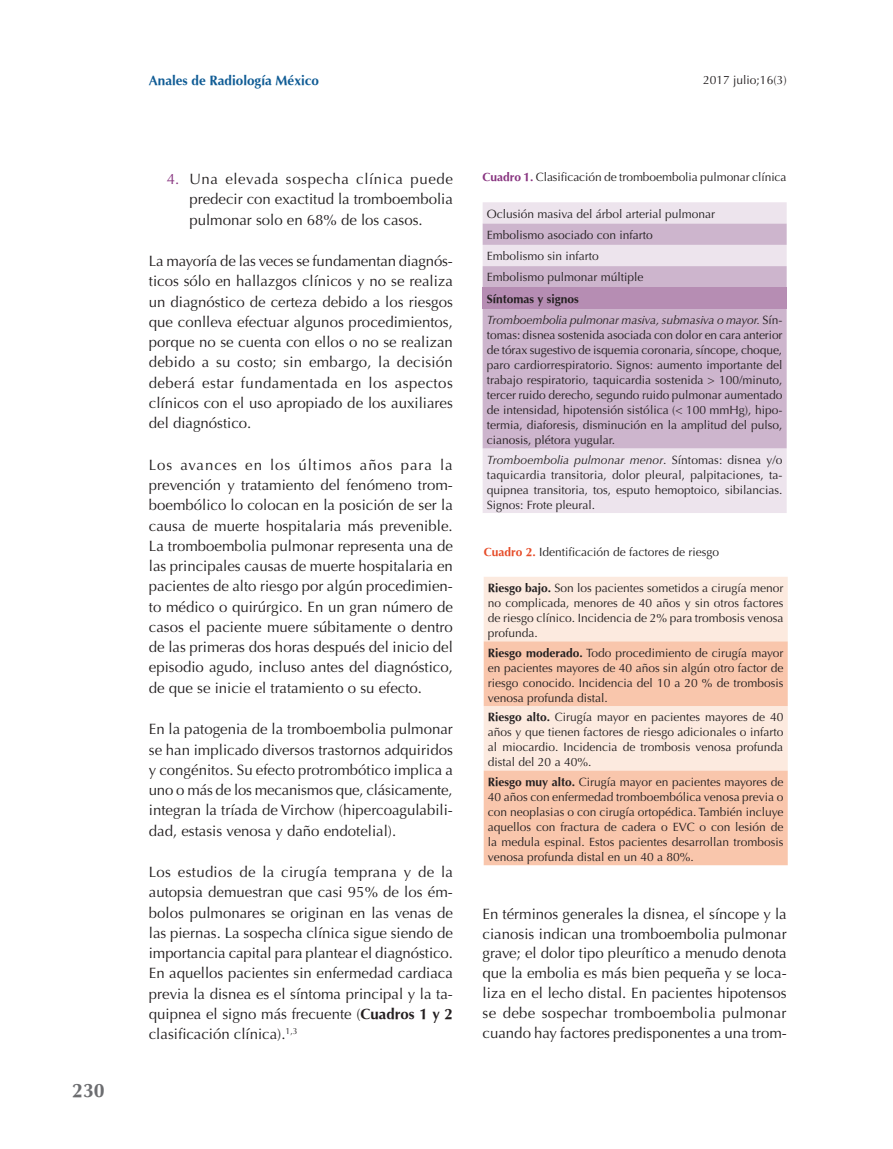
<style>
.page{position:relative;width:893px;height:1149px;background:#fff}
.page>*{position:absolute;margin:0;border:0;box-sizing:border-box;transform-origin:0 0}
.t1{font:700 19.5px "Optima";color:#6c6d70}
.Texto{font:15px/20.2px "Optima";color:#231f20;text-align:justify}
.t2{font:700 13.5px "Optima";color:#105c95}
.Cuadro{font:12px/15px "Optima";color:#231f20;text-align:justify}
.Cuadro-2{font:700 12px "Optima";color:#231f20}
.s1{color:#87337f}
.s2{font-weight:700}
.s3{font-weight:700;color:#87337f}
.s4{font-style:italic}
.s5{font-weight:700;color:#e64c29}
</style>
<div class="page">
<div style="left:483px;top:202px;width:304px;height:311px;background:#ede4ed"></div>
<svg style="left:483px;top:223px;width:304px;height:225px;background:#d0b9d0"></svg>
<div style="left:483px;top:287px;width:304px;height:21px;background:#b68db3"></div>
<div style="left:484px;top:577px;width:304px;height:64px;background:#fceadf"></div>
<svg style="left:484px;top:641px;width:304px;height:224px;background:#f9d0ba"></svg>
<h1 class="t1" style="left:72px;top:1079px;width:34px">230</h1>
<p class="t2" style="left:149px;top:73px;width:172px">Anales de Radiología México</p>
<p class="Cuadro" style="left:703px;top:72px;width:85px">2017 julio;16(3)</p>
<p class="Texto" style="left:189px;top:169px;width:265px;text-indent:-22px"><span class="s1">4.</span> Una elevada sospecha clínica puede predecir con exactitud la tromboembolia pulmonar solo en 68% de los casos.</p>
<p class="Texto" style="left:149px;top:251px;width:306px">La mayoría de las veces se fundamentan diagnós&shy;ticos sólo en hallazgos clínicos y no se realiza un diagnóstico de certeza debido a los riesgos que conlleva efectuar algunos procedimientos, porque no se cuenta con ellos o no se realizan debido a su costo; sin embargo, la decisión deberá estar fundamentada en los aspectos clínicos con el uso apropiado de los auxiliares del diagnóstico.</p>
<p class="Texto" style="left:149px;top:454px;width:306px">Los avances en los últimos años para la prevención y tratamiento del fenómeno trom&shy;boembólico lo colocan en la posición de ser la causa de muerte hospitalaria más prevenible.<br>La tromboembolia pulmonar representa una de las principales causas de muerte hospitalaria en pacientes de alto riesgo por algún procedimien&shy;to médico o quirúrgico. En un gran número de casos el paciente muere súbitamente o dentro de las primeras dos horas después del inicio del episodio agudo, incluso antes del diagnóstico, de que se inicie el tratamiento o su efecto.</p>
<p class="Texto" style="left:149px;top:719px;width:306px">En la patogenia de la tromboembolia pulmonar se han implicado diversos trastornos adquiridos y congénitos. Su efecto protrombótico implica a uno o más de los mecanismos que, clásicamente, integran la tríada de Virchow (hipercoagulabili&shy;dad, estasis venosa y daño endotelial).</p>
<p class="Texto" style="left:149px;top:861px;width:306px">Los estudios de la cirugía temprana y de la autopsia demuestran que casi 95% de los ém&shy;bolos pulmonares se originan en las venas de las piernas. La sospecha clínica sigue siendo de importancia capital para plantear el diagnóstico.<br>En aquellos pacientes sin enfermedad cardiaca previa la disnea es el síntoma principal y la ta&shy;quipnea el signo más frecuente (<span class="s2">Cuadros 1 y 2 </span>clasificación clínica).<sup>1,3</sup></p>
<p class="Cuadro" style="left:483px;top:170px;width:305px"><span class="s3">Cuadro 1.</span> Clasificación de tromboembolia pulmonar clínica</p>
<p class="Cuadro" style="left:487px;top:206px;width:230px">Oclusión masiva del árbol arterial pulmonar</p>
<p class="Cuadro" style="left:487px;top:227px;width:168px">Embolismo asociado con infarto</p>
<p class="Cuadro" style="left:487px;top:249px;width:114px">Embolismo sin infarto</p>
<p class="Cuadro" style="left:487px;top:270px;width:158px">Embolismo pulmonar múltiple</p>
<p class="Cuadro-2" style="left:487px;top:291px;width:94px">Síntomas y signos</p>
<p class="Cuadro" style="left:487px;top:312px;width:297px"><span class="s4">Tromboembolia pulmonar masiva, submasiva o mayor.</span> Sín&shy;tomas: disnea sostenida asociada con dolor en cara anterior de tórax sugestivo de isquemia coronaria, síncope, choque, paro cardiorrespiratorio. Signos: aumento importante del trabajo respiratorio, taquicardia sostenida &gt; 100/minuto, tercer ruido derecho, segundo ruido pulmonar aumentado de intensidad, hipotensión sistólica (&lt; 100 mmHg), hipo&shy;termia, diaforesis, disminución en la amplitud del pulso, cianosis, plétora yugular.</p>
<p class="Cuadro" style="left:487px;top:452px;width:297px"><span class="s4">Tromboembolia pulmonar menor</span>. Síntomas: disnea y/o taquicardia transitoria, dolor pleural, palpitaciones, ta&shy;quipnea transitoria, tos, esputo hemoptoico, sibilancias.<br>Signos: Frote pleural.</p>
<p class="Cuadro" style="left:484px;top:544px;width:237px"><span class="s5">Cuadro 2.</span> Identificación de factores de riesgo</p>
<p class="Cuadro" style="left:488px;top:580px;width:297px"><span class="s2">Riesgo bajo.</span> Son los pacientes sometidos a cirugía menor no complicada, menores de 40 años y sin otros factores de riesgo clínico. Incidencia de 2% para trombosis venosa profunda.</p>
<p class="Cuadro" style="left:488px;top:645px;width:297px"><span class="s2">Riesgo moderado.</span> Todo procedimiento de cirugía mayor en pacientes mayores de 40 años sin algún otro factor de riesgo conocido. Incidencia del 10 a 20 % de trombosis venosa profunda distal.</p>
<p class="Cuadro" style="left:488px;top:709px;width:297px"><span class="s2">Riesgo alto.</span> Cirugía mayor en pacientes mayores de 40 años y que tienen factores de riesgo adicionales o infarto al miocardio. Incidencia de trombosis venosa profunda distal del 20 a 40%.</p>
<p class="Cuadro" style="left:488px;top:774px;width:297px"><span class="s2">Riesgo muy alto.</span> Cirugía mayor en pacientes mayores de 40 años con enfermedad tromboembólica venosa previa o con neoplasias o con cirugía ortopédica. También incluye aquellos con fractura de cadera o EVC o con lesión de la medula espinal. Estos pacientes desarrollan trombosis venosa profunda distal en un 40 a 80%.</p>
<p class="Texto" style="left:483px;top:904px;width:306px;line-height:19.8px">En términos generales la disnea, el síncope y la cianosis indican una tromboembolia pulmonar grave; el dolor tipo pleurítico a menudo denota que la embolia es más bien pequeña y se loca&shy;liza en el lecho distal. En pacientes hipotensos se debe sospechar tromboembolia pulmonar cuando hay factores predisponentes a una trom-</p>
</div>
